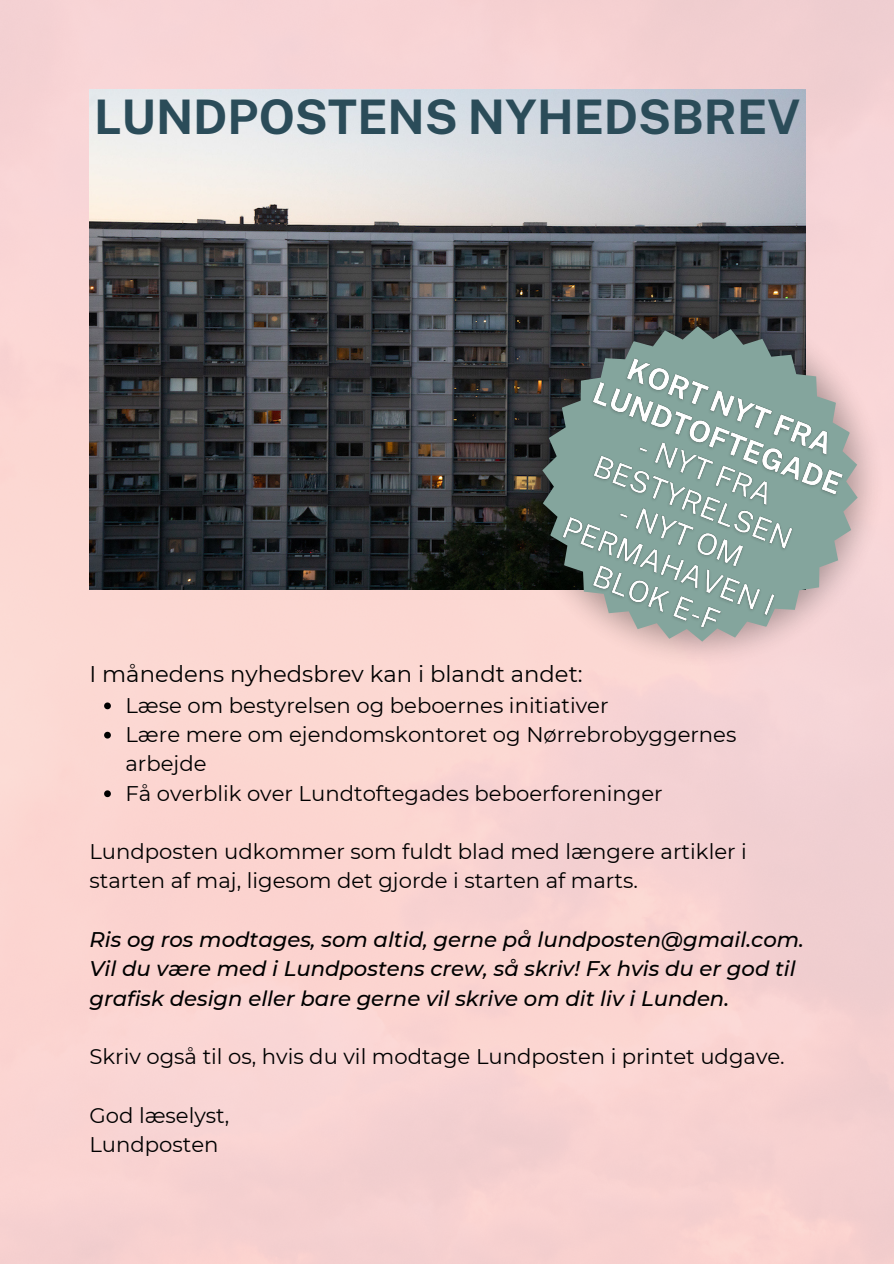
<style>
.page{position:relative;width:894px;height:1264px;background:#fff}
.page>*{position:absolute;margin:0;border:0;box-sizing:border-box;transform-origin:0 0}
.t1{font:700 47.55px "Public Sans";color:#2b4c59}
.t2{font:22.65px "Montserrat";color:#000}
.t3{font:21.15px/29.2px "Montserrat";color:#000}
.t4{font:italic 500 21.15px/29.2px "Montserrat";color:#000}
</style>
<div class="page">
<div style="left:0;top:0;width:893px;height:1263px;background:#f9d4d1"></div>
<img style="left:89px;top:89px;width:715px;height:500px">
<img style="left:455px;top:239px;width:438px;height:489px">
<svg style="left:542px;top:326px;width:315px;height:9px;background:#59585b"></svg>
<img style="left:519px;top:335px;width:347px;height:334px">
<svg style="left:104px;top:702px;width:7px;height:7px"></svg>
<svg style="left:104px;top:731px;width:7px;height:7px"></svg>
<svg style="left:104px;top:790px;width:7px;height:7px"></svg>
<h1 class="t1" style="left:94px;top:89px;width:708px">LUNDPOSTENS NYHEDSBREV</h1>
<p class="t2" style="left:89px;top:660px;width:494px">I månedens nyhedsbrev kan i blandt andet:</p>
<p class="t3" style="left:125px;top:690px;width:612px">Læse om bestyrelsen og beboernes initiativer<br>Lære mere om ejendomskontoret og Nørrebrobyggernes arbejde<br>Få overblik over Lundtoftegades beboerforeninger</p>
<p class="t3" style="left:89px;top:836px;width:658px">Lundposten udkommer som fuldt blad med længere artikler i starten af maj, ligesom det gjorde i starten af marts.</p>
<p class="t4" style="left:89px;top:924px;width:715px">Ris og ros modtages, som altid, gerne på lundposten@gmail.com.<br>Vil du være med i Lundpostens crew, så skriv! Fx hvis du er god til grafisk design eller bare gerne vil skrive om dit liv i Lunden.</p>
<p class="t3" style="left:89px;top:1041px;width:696px">Skriv også til os, hvis du vil modtage Lundposten i printet udgave.</p>
<p class="t3" style="left:89px;top:1100px;width:141px">God læselyst,<br>Lundposten</p>
</div>
